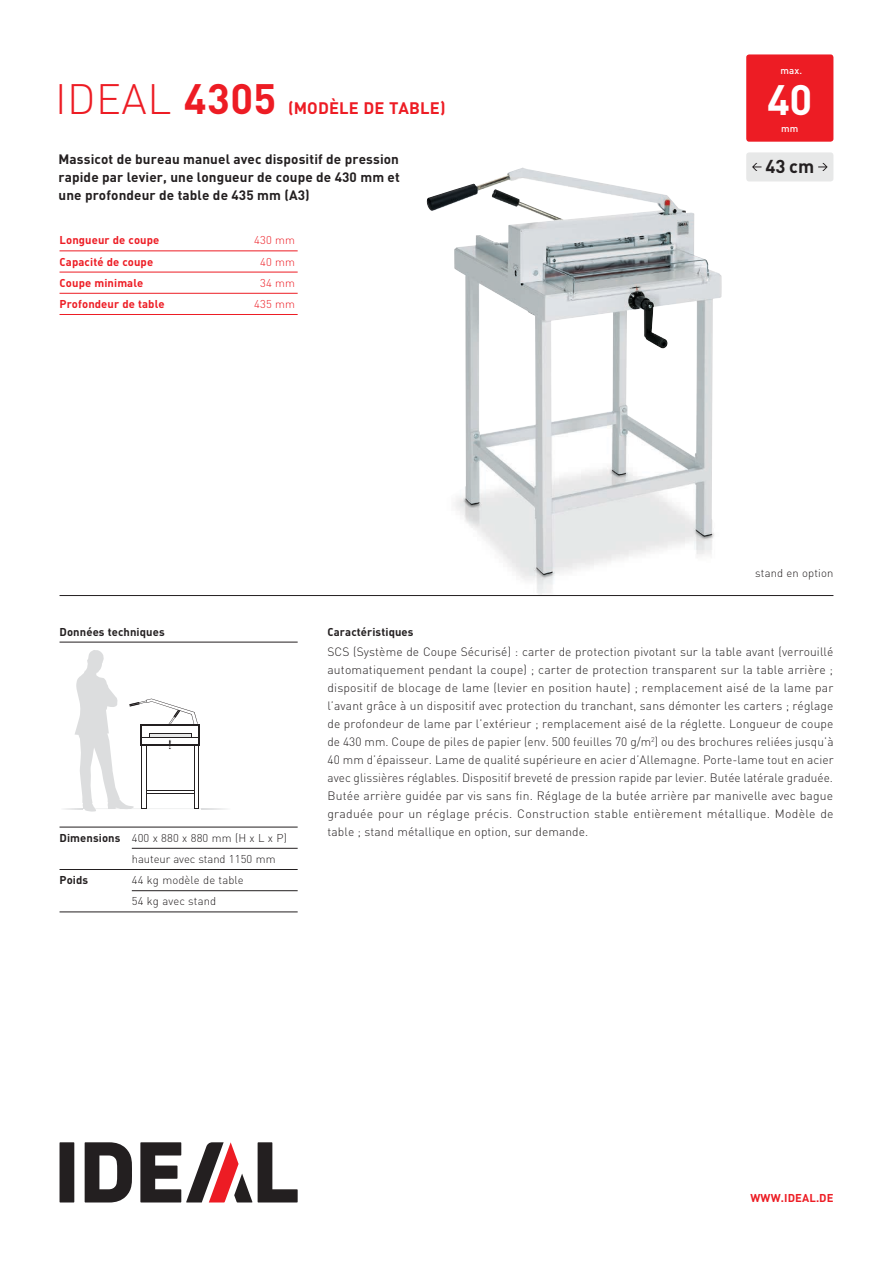
<style>
.page{position:relative;width:893px;height:1263px;background:#fff}
.page>*{position:absolute;margin:0;border:0;box-sizing:border-box;transform-origin:0 0}
.t1{font:300 42px "DIN";letter-spacing:.01em;color:#ed1c24}
.t2{font:700 42px "DIN";color:#fff}
.t3{font:700 18.45px "DIN";color:#231f20}
.t4{font:700 16.5px "DIN";letter-spacing:.01em;color:#ed1c24}
.t5{font:700 13.5px/18px "DIN";letter-spacing:.01em;color:#231f20;text-align:justify}
.t6{font:300 12px/18px "DIN";letter-spacing:.01em;color:#231f20;text-align:justify}
.t7{font:300 11.25px/21.1px "DIN";letter-spacing:.01em;color:#231f20}
.t8{font:700 11.25px "DIN";letter-spacing:.01em;color:#ed1c24}
.t9{font:700 11.25px "DIN";letter-spacing:.01em;color:#231f20}
.t10{font:300 11.25px "DIN";letter-spacing:.01em;color:#ed1c24}
.t11{font:500 9.75px "DIN";color:#fff}
.s1{font-weight:700}
</style>
<div class="page">
<img style="left:426px;top:168px;width:296px;height:427px">
<hr style="left:60px;top:595px;width:773px;height:1px;background:#231f20">
<svg style="left:64px;top:650px;width:162px;height:162px"></svg>
<hr style="left:141px;top:744px;width:59px;height:2px;background:#231f20">
<div style="left:60px;top:1142px;width:14px;height:60px;background:#231f20"></div>
<svg style="left:258px;top:1142px;width:40px;height:60px"></svg>
<svg style="left:85px;top:1142px;width:47px;height:60px"></svg>
<svg style="left:140px;top:1142px;width:112px;height:60px"></svg>
<div style="left:746px;top:152px;width:87px;height:29px;background:#e7e8e8;border-radius:3px"></div>
<svg style="left:752px;top:163px;width:9px;height:8px"></svg>
<svg style="left:818px;top:163px;width:10px;height:8px"></svg>
<div style="left:746px;top:54px;width:87px;height:88px;background:#ed1c24;border-radius:3px"></div>
<hr style="left:60px;top:827px;width:238px;height:1px;background:#231f20">
<hr style="left:132px;top:848px;width:166px;height:1px;background:#231f20">
<hr style="left:60px;top:869px;width:238px;height:1px;background:#231f20">
<hr style="left:132px;top:890px;width:166px;height:1px;background:#231f20">
<hr style="left:60px;top:912px;width:238px;height:1px;background:#231f20">
<hr style="left:60px;top:251px;width:238px;height:1px;background:#ed1c24">
<hr style="left:60px;top:272px;width:238px;height:1px;background:#ed1c24">
<hr style="left:60px;top:293px;width:238px;height:1px;background:#ed1c24">
<hr style="left:60px;top:314px;width:238px;height:1px;background:#ed1c24">
<hr style="left:60px;top:642px;width:238px;height:1px;background:#231f20">
<h1 class="t1" style="left:55px;top:73px;width:223px">IDEAL <span class="s1">4305</span></h1>
<h3 class="t4" style="left:288px;top:98px;width:159px">(MODÈLE DE TABLE)</h3>
<p class="t5" style="left:58px;top:150px;width:343px">Massicot de bureau manuel avec dispositif de pression rapide par levier, une longueur de coupe de 430 mm et une profondeur de table de 435 mm (A3)</p>
<p class="t8" style="left:60px;top:233px;width:101px">Longueur de coupe</p>
<p class="t10" style="left:254px;top:233px;width:42px">430 mm</p>
<p class="t8" style="left:60px;top:254px;width:95px">Capacité de coupe</p>
<p class="t10" style="left:260px;top:255px;width:36px">40 mm</p>
<p class="t8" style="left:60px;top:275px;width:85px">Coupe minimale</p>
<p class="t10" style="left:260px;top:276px;width:36px">34 mm</p>
<p class="t8" style="left:60px;top:296px;width:107px">Profondeur de table</p>
<p class="t10" style="left:254px;top:297px;width:42px">435 mm</p>
<p class="t11" style="left:780px;top:65px;width:23px">max.</p>
<h1 class="t2" style="left:767px;top:72px;width:47px">40</h1>
<p class="t11" style="left:781px;top:122px;width:19px">mm</p>
<h2 class="t3" style="left:765px;top:154px;width:51px">43 cm</h2>
<p class="t7" style="left:755px;top:563px;width:80px">stand en option</p>
<p class="t9" style="left:60px;top:624px;width:107px">Données techniques</p>
<p class="t7" style="left:132px;top:827px;width:157px;text-indent:-72px"><span class="s1">Dimensions</span> 400 x 880 x 880 mm (H x L x P) hauteur avec stand 1150 mm</p>
<p class="t9" style="left:60px;top:873px;width:30px">Poids</p>
<p class="t7" style="left:132px;top:869px;width:114px">44 kg modèle de table<br>54 kg avec stand</p>
<p class="t9" style="left:327px;top:624px;width:88px">Caractéristiques</p>
<p class="t6" style="left:327px;top:643px;width:508px">SCS (Système de Coupe Sécurisé) : carter de protection pivotant sur la table avant (verrouillé automatiquement pendant la coupe) ; carter de protection transparent sur la table arrière ; dispositif de blocage de lame (levier en position haute) ; remplacement aisé de la lame par l’avant grâce à un dispositif avec protection du tranchant, sans démonter les carters ; réglage de profondeur de lame par l’extérieur ; remplacement aisé de la réglette. Longueur de coupe de 430 mm. Coupe de piles de papier (env. 500 feuilles 70 g/m<sup>2</sup>) ou des brochures reliées jusqu’à 40 mm d’épaisseur. Lame de qualité supérieure en acier d’Allemagne. Porte-lame tout en acier avec glissières réglables. Dispositif breveté de pression rapide par levier. Butée latérale graduée.<br>Butée arrière guidée par vis sans fin. Réglage de la butée arrière par manivelle avec bague graduée pour un réglage précis. Construction stable entièrement métallique. Modèle de table ; stand métallique en option, sur demande.</p>
<p class="t8" style="left:750px;top:1191px;width:85px">WWW.IDEAL.DE</p>
</div>
